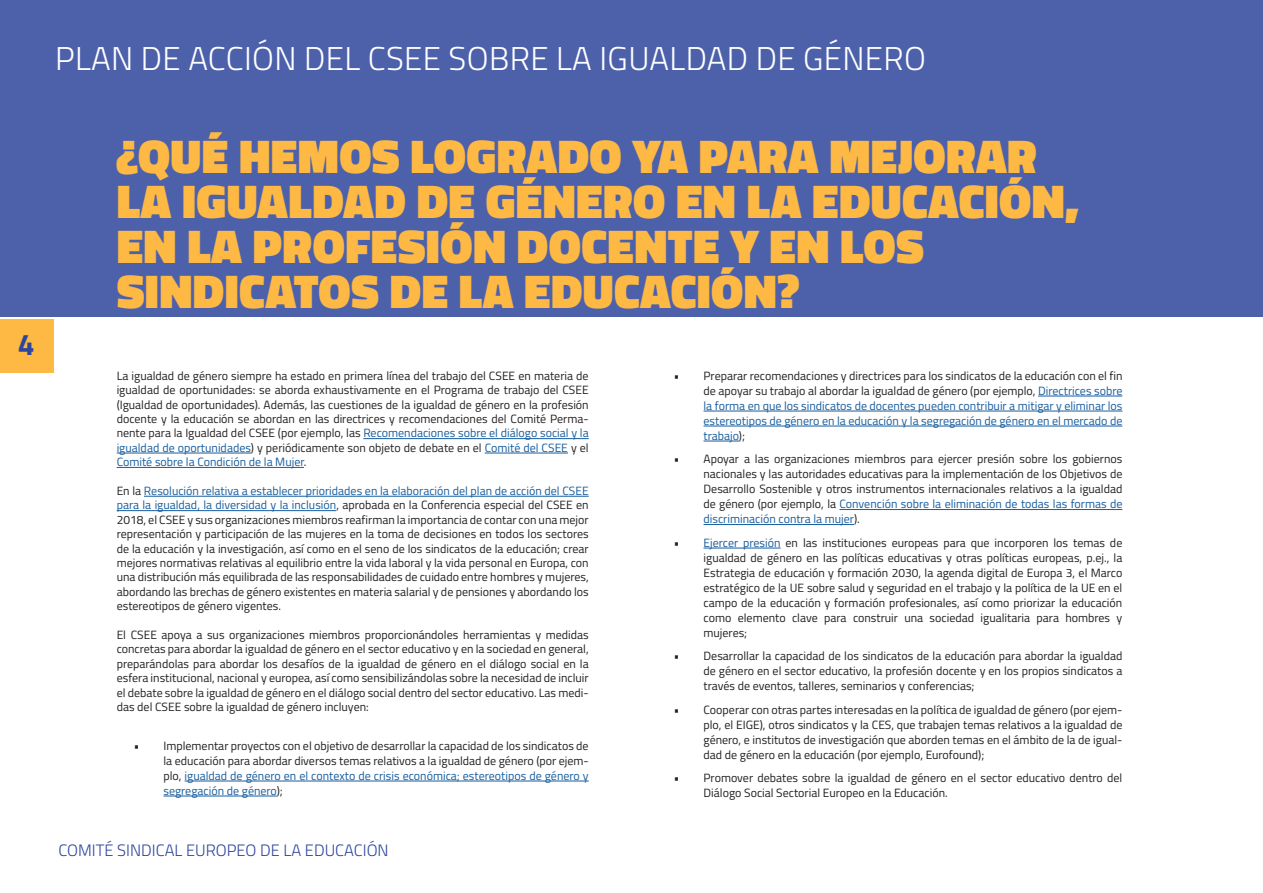
<style>
.page{position:relative;width:1263px;height:893px;background:#fff}
.page>*{position:absolute;margin:0;border:0;box-sizing:border-box;transform-origin:0 0}
.t1{font:900 48px/45px "Titillium";letter-spacing:.01em;color:#fdb943}
.t2{font:300 33px "Titillium";letter-spacing:.01em;color:#fff}
.t3{font:700 30px "Titillium";color:#2d459c}
.t4{font:300 16.5px "Titillium";color:#2d459c}
.t5{font:12px/14.4px "Titillium";color:#231f20;text-align:justify}
.t6{font:12px/15px "Titillium";color:#175d9e;text-align:justify}
.s1{color:#175d9e}
.s2{color:#231f20}
</style>
<div class="page">
<div style="left:0;top:0;width:1263px;height:317px;background:#4d61ab"></div>
<hr style="left:1262px;top:0;width:1px;height:317px;background:#2d459c">
<div style="left:0;top:319px;width:54px;height:54px;background:#fdb943"></div>
<hr style="left:363px;top:438px;width:226px;height:1px;background:#175d9e">
<hr style="left:117px;top:453px;width:134px;height:1px;background:#175d9e">
<hr style="left:485px;top:453px;width:83px;height:1px;background:#175d9e">
<hr style="left:117px;top:467px;width:187px;height:1px;background:#175d9e">
<hr style="left:144px;top:496px;width:445px;height:1px;background:#175d9e">
<hr style="left:117px;top:510px;width:219px;height:1px;background:#175d9e">
<hr style="left:185px;top:781px;width:404px;height:1px;background:#175d9e">
<hr style="left:163px;top:796px;width:114px;height:1px;background:#175d9e">
<hr style="left:1038px;top:396px;width:84px;height:1px;background:#175d9e">
<hr style="left:703px;top:411px;width:419px;height:1px;background:#175d9e">
<hr style="left:703px;top:426px;width:419px;height:1px;background:#175d9e">
<hr style="left:703px;top:441px;width:36px;height:1px;background:#175d9e">
<hr style="left:839px;top:509px;width:283px;height:1px;background:#175d9e">
<hr style="left:703px;top:524px;width:151px;height:1px;background:#175d9e">
<hr style="left:703px;top:548px;width:78px;height:1px;background:#175d9e">
<h2 class="t2" style="left:55px;top:34px;width:872px">PLAN DE ACCIÓN DEL CSEE SOBRE LA IGUALDAD DE GÉNERO</h2>
<h3 class="t3" style="left:18px;top:322px;width:18px">4</h3>
<h1 class="t1" style="left:116px;top:134px;width:964px">¿QUÉ HEMOS LOGRADO YA PARA MEJORAR<br>LA IGUALDAD DE GÉNERO EN LA EDUCACIÓN,<br>EN LA PROFESIÓN DOCENTE Y EN LOS<br>SINDICATOS DE LA EDUCACIÓN?</h1>
<p class="t5" style="left:117px;top:368px;width:474px">La igualdad de género siempre ha estado en primera línea del trabajo del CSEE en materia de igualdad de oportunidades: se aborda exhaustivamente en el Programa de trabajo del CSEE (Igualdad de oportunidades). Además, las cuestiones de la igualdad de género en la profesión docente y la educación se abordan en las directrices y recomendaciones del Comité Perma&shy;nente para la Igualdad del CSEE (por ejemplo, las <span class="s1">Recomendaciones sobre el diálogo social y la igualdad de oportunidades</span>) y periódicamente son objeto de debate en el <span class="s1">Comité del CSEE</span> y el <span class="s1">Comité sobre la Condición de la Mujer</span>.</p>
<p class="t5" style="left:117px;top:483px;width:474px">En la <span class="s1">Resolución relativa a establecer prioridades en la elaboración del plan de acción del CSEE para la igualdad, la diversidad y la inclusión</span>, aprobada en la Conferencia especial del CSEE en 2018, el CSEE y sus organizaciones miembros reafirman la importancia de contar con una mejor representación y participación de las mujeres en la toma de decisiones en todos los sectores de la educación y la investigación, así como en el seno de los sindicatos de la educación; crear mejores normativas relativas al equilibrio entre la vida laboral y la vida personal en Europa, con una distribución más equilibrada de las responsabilidades de cuidado entre hombres y mujeres, abordando las brechas de género existentes en materia salarial y de pensiones y abordando los estereotipos de género vigentes.</p>
<p class="t5" style="left:117px;top:627px;width:474px">El CSEE apoya a sus organizaciones miembros proporcionándoles herramientas y medidas concretas para abordar la igualdad de género en el sector educativo y en la sociedad en general, preparándolas para abordar los desafíos de la igualdad de género en el diálogo social en la esfera institucional, nacional y europea, así como sensibilizándolas sobre la necesidad de incluir el debate sobre la igualdad de género en el diálogo social dentro del sector educativo. Las medi&shy;das del CSEE sobre la igualdad de género incluyen:</p>
<p class="t5" style="left:163px;top:737px;width:427px;line-height:15px;text-indent:-30px">• Implementar proyectos con el objetivo de desarrollar la capacidad de los sindicatos de la educación para abordar diversos temas relativos a la igualdad de género (por ejem&shy;plo, <span class="s1">igualdad de género en el contexto de crisis económica; estereotipos de género y segregación de género</span>);</p>
<h3 class="t4" style="left:58px;top:838px;width:332px">COMITÉ SINDICAL EUROPEO DE LA EDUCACIÓN</h3>
<p class="t6" style="left:703px;top:367px;width:420px;text-indent:-30px"><span class="s2">• Preparar recomendaciones y directrices para los sindicatos de la educación con el fin de apoyar su trabajo al abordar la igualdad de género (por ejemplo,</span> Directrices sobre la forma en que los sindicatos de docentes pueden contribuir a mitigar y eliminar los estereotipos de género en la educación y la segregación de género en el mercado de trabajo<span class="s2">);</span></p>
<p class="t5" style="left:703px;top:451px;width:420px;line-height:15px;text-indent:-30px">• Apoyar a las organizaciones miembros para ejercer presión sobre los gobiernos nacionales y las autoridades educativas para la implementación de los Objetivos de Desarrollo Sostenible y otros instrumentos internacionales relativos a la igualdad de género (por ejemplo, la <span class="s1">Convención sobre la eliminación de todas las formas de discriminación contra la mujer</span>).</p>
<p class="t5" style="left:703px;top:534px;width:420px;line-height:15px;text-indent:-30px">• <span class="s1">Ejercer presión</span> en las instituciones europeas para que incorporen los temas de igualdad de género en las políticas educativas y otras políticas europeas, p.ej., la Estrategia de educación y formación 2030, la agenda digital de Europa 3, el Marco estratégico de la UE sobre salud y seguridad en el trabajo y la política de la UE en el campo de la educación y formación profesionales, así como priorizar la educación como elemento clave para construir una sociedad igualitaria para hombres y mujeres;</p>
<p class="t5" style="left:703px;top:648px;width:420px;line-height:15px;text-indent:-30px">• Desarrollar la capacidad de los sindicatos de la educación para abordar la igualdad de género en el sector educativo, la profesión docente y en los propios sindicatos a través de eventos, talleres, seminarios y conferencias;</p>
<p class="t5" style="left:703px;top:701px;width:420px;line-height:15px;text-indent:-30px">• Cooperar con otras partes interesadas en la política de igualdad de género (por ejem&shy;plo, el EIGE), otros sindicatos y la CES, que trabajen temas relativos a la igualdad de género, e institutos de investigación que aborden temas en el ámbito de la de igual&shy;dad de género en la educación (por ejemplo, Eurofound);</p>
<p class="t5" style="left:703px;top:770px;width:420px;line-height:15px;text-indent:-30px">• Promover debates sobre la igualdad de género en el sector educativo dentro del<br>Diálogo Social Sectorial Europeo en la Educación.</p>
</div>
